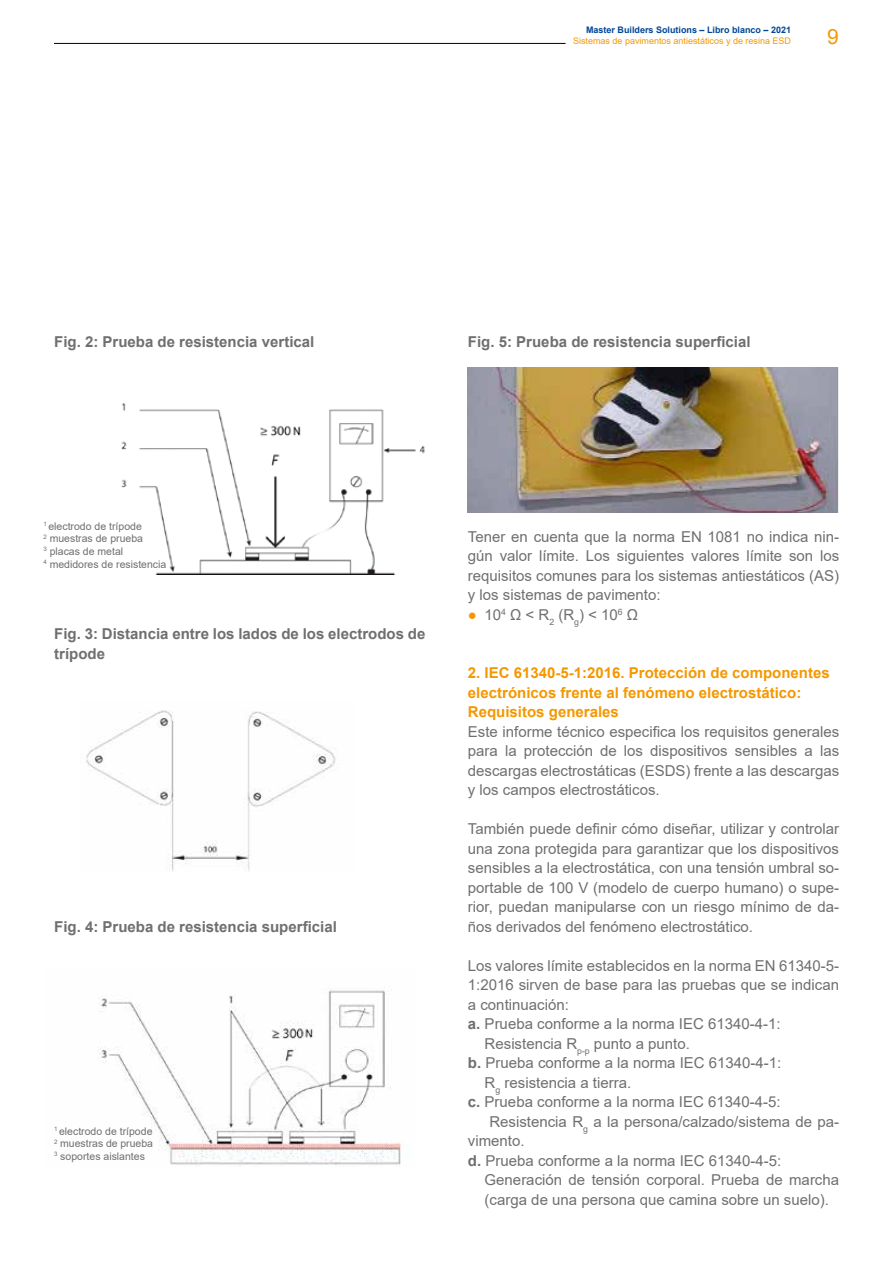
<style>
.page{position:relative;width:893px;height:1263px;background:#fff}
.page>*{position:absolute;margin:0;border:0;box-sizing:border-box;transform-origin:0 0}
.t1{font:21px "Arial";color:#f49800}
.t2{font:15px/19.5px "Arial";color:#706f6f;text-align:justify}
.t3{font:700 15px/19.5px "Arial";color:#706f6f}
.t4{font:700 15px/19.5px "Arial";color:#f49800}
.t5{font:10.5px/12.6px "Arial";color:#706f6f}
.t6{font:9px "Arial";color:#f49800}
.t7{font:700 9px "Arial";color:#014694}
.s1{color:#f49800}
.s2{font-weight:700}
</style>
<div class="page">
<hr style="left:54px;top:43px;width:512px;height:1px;background:#000">
<img style="left:98px;top:990px;width:303px;height:175px">
<img style="left:468px;top:367px;width:371px;height:146px">
<img style="left:121px;top:403px;width:304px;height:171px">
<img style="left:86px;top:710px;width:250px;height:162px">
<p class="t7" style="left:586px;top:24px;width:207px">Master Builders Solutions – Libro blanco – 2021</p>
<p class="t6" style="left:573px;top:34px;width:220px">Sistemas de pavimentos antiestáticos y de resina ESD</p>
<h1 class="t1" style="left:827px;top:22px;width:13px">9</h1>
<p class="t3" style="left:54px;top:332px;width:262px">Fig. 2: Prueba de resistencia vertical</p>
<p class="t3" style="left:468px;top:332px;width:284px">Fig. 5: Prueba de resistencia superficial</p>
<p class="t5" style="left:43px;top:520px;width:125px"><sup>1</sup> electrodo de trípode<br><sup>2</sup> muestras de prueba<br><sup>3</sup> placas de metal<br><sup>4</sup> medidores de resistencia</p>
<p class="t3" style="left:54px;top:624px;width:373px">Fig. 3: Distancia entre los lados de los electrodos de trípode</p>
<p class="t3" style="left:54px;top:917px;width:284px">Fig. 4: Prueba de resistencia superficial</p>
<p class="t5" style="left:54px;top:1124px;width:101px;text-align:justify"><sup>1</sup> electrodo de trípode <sup>2</sup> muestras de prueba <sup>3</sup> soportes aislantes</p>
<p class="t2" style="left:468px;top:526px;width:373px">Tener en cuenta que la norma EN 1081 no indica nin&shy;gún valor límite. Los siguientes valores límite son los requisitos comunes para los sistemas antiestáticos (AS) y los sistemas de pavimento:</p>
<p class="t2" style="left:468px;top:604px;width:172px"><span class="s1">●</span> 10<sup>4</sup> Ω &lt; R<sub>2</sub> (R<sub>g</sub>) &lt; 10<sup>6</sup> Ω</p>
<p class="t4" style="left:468px;top:663px;width:363px">2. IEC 61340-5-1:2016. Protección de componentes electrónicos frente al fenómeno electrostático:<br>Requisitos generales</p>
<p class="t2" style="left:468px;top:721px;width:373px">Este informe técnico especifica los requisitos generales para la protección de los dispositivos sensibles a las descargas electrostáticas (ESDS) frente a las descargas y los campos electrostáticos.</p>
<p class="t2" style="left:468px;top:819px;width:373px">También puede definir cómo diseñar, utilizar y controlar una zona protegida para garantizar que los dispositivos sensibles a la electrostática, con una tensión umbral so&shy;portable de 100 V (modelo de cuerpo humano) o supe&shy;rior, puedan manipularse con un riesgo mínimo de da&shy;ños derivados del fenómeno electrostático.</p>
<p class="t2" style="left:468px;top:955px;width:373px">Los valores límite establecidos en la norma EN 61340-5-</p>
<p class="t2" style="left:468px;top:975px;width:373px">1:2016 sirven de base para las pruebas que se indican</p>
<p class="t2" style="left:468px;top:994px;width:102px">a continuación:</p>
<p class="t2" style="left:468px;top:1014px;width:314px"><span class="s2">a.</span> Prueba conforme a la norma IEC 61340-4-1:</p>
<p class="t2" style="left:485px;top:1033px;width:207px">Resistencia R<sub>p-p</sub> punto a punto.</p>
<p class="t2" style="left:468px;top:1053px;width:315px"><span class="s2">b.</span> Prueba conforme a la norma IEC 61340-4-1:</p>
<p class="t2" style="left:485px;top:1072px;width:148px">R<sub>g</sub> resistencia a tierra.</p>
<p class="t2" style="left:468px;top:1092px;width:314px"><span class="s2">c.</span> Prueba conforme a la norma IEC 61340-4-5:</p>
<p class="t2" style="left:489px;top:1111px;width:351px">Resistencia R<sub>g</sub> a la persona/calzado/sistema de pa-</p>
<p class="t2" style="left:468px;top:1131px;width:58px">vimento.</p>
<p class="t2" style="left:468px;top:1150px;width:315px"><span class="s2">d.</span> Prueba conforme a la norma IEC 61340-4-5:</p>
<p class="t2" style="left:485px;top:1170px;width:356px">Generación de tensión corporal. Prueba de marcha</p>
<p class="t2" style="left:485px;top:1189px;width:346px">(carga de una persona que camina sobre un suelo).</p>
</div>
